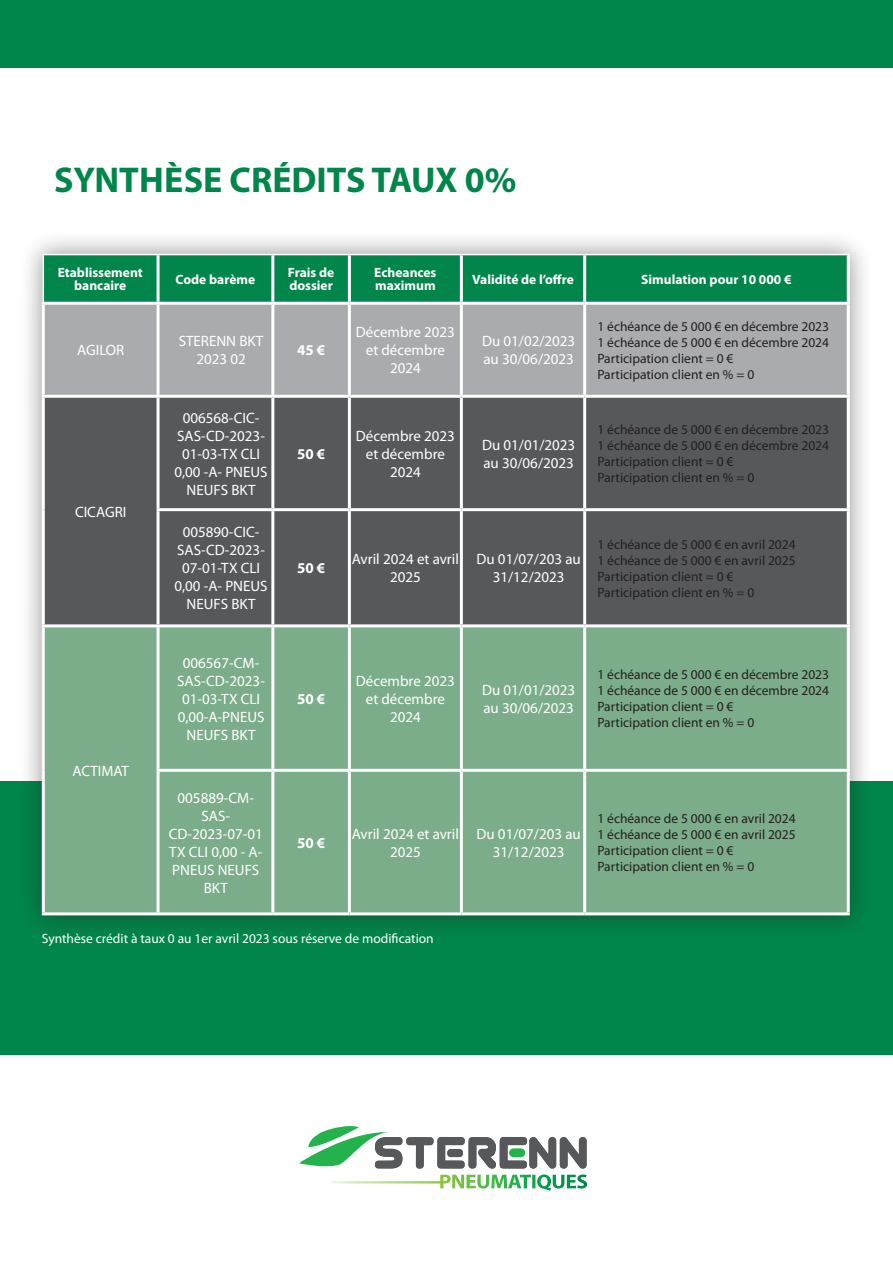
<style>
.page{position:relative;width:893px;height:1263px;background:#fff}
.page>*{position:absolute;margin:0;border:0;box-sizing:border-box;transform-origin:0 0}
.t1{font:700 36px "Myriad Pro";color:#00854a}
.t2{font:15px/18px "Myriad Pro";color:#fff;text-align:center}
.t3{font:700 15px "Myriad Pro";color:#fff}
.t4{font:13.5px "Myriad Pro";color:#231f20}
.t5{font:700 13.5px/13.5px "Myriad Pro";color:#fff}
.t6{font:13.5px "Myriad Pro";color:#fff}
</style>
<div class="page">
<div style="left:0;top:781px;width:893px;height:273px;background:#00854a"></div>
<div style="left:18px;top:230px;width:855px;height:709px;background:#231f20;opacity:.5"></div>
<div style="left:44px;top:255px;width:803px;height:47px;background:#00854a"></div>
<div style="left:45px;top:305px;width:802px;height:90px;background:#aaabaf"></div>
<div style="left:45px;top:398px;width:802px;height:226px;background:#57585a"></div>
<div style="left:45px;top:627px;width:802px;height:285px;background:#7bad8a"></div>
<hr style="left:157px;top:255px;width:3px;height:47px;background:#fff">
<hr style="left:271px;top:255px;width:3px;height:47px;background:#fff">
<hr style="left:348px;top:255px;width:3px;height:47px;background:#fff">
<hr style="left:460px;top:255px;width:3px;height:47px;background:#fff">
<hr style="left:583px;top:255px;width:3px;height:47px;background:#fff">
<hr style="left:42px;top:302px;width:116px;height:3px;background:#fff">
<hr style="left:158px;top:302px;width:115px;height:3px;background:#fff">
<hr style="left:157px;top:305px;width:3px;height:90px;background:#fff">
<hr style="left:273px;top:302px;width:76px;height:3px;background:#fff">
<hr style="left:271px;top:305px;width:3px;height:90px;background:#fff">
<hr style="left:349px;top:302px;width:112px;height:3px;background:#fff">
<hr style="left:348px;top:305px;width:3px;height:90px;background:#fff">
<hr style="left:461px;top:302px;width:124px;height:3px;background:#fff">
<hr style="left:460px;top:305px;width:3px;height:90px;background:#fff">
<hr style="left:585px;top:302px;width:265px;height:3px;background:#fff">
<hr style="left:583px;top:305px;width:3px;height:90px;background:#fff">
<hr style="left:158px;top:395px;width:115px;height:3px;background:#fff">
<hr style="left:273px;top:395px;width:76px;height:3px;background:#fff">
<hr style="left:271px;top:398px;width:3px;height:110px;background:#fff">
<hr style="left:349px;top:395px;width:112px;height:3px;background:#fff">
<hr style="left:348px;top:398px;width:3px;height:110px;background:#fff">
<hr style="left:461px;top:395px;width:124px;height:3px;background:#fff">
<hr style="left:460px;top:398px;width:3px;height:110px;background:#fff">
<hr style="left:585px;top:395px;width:265px;height:3px;background:#fff">
<hr style="left:583px;top:398px;width:3px;height:110px;background:#fff">
<hr style="left:157px;top:508px;width:116px;height:3px;background:#fff">
<hr style="left:273px;top:508px;width:76px;height:3px;background:#fff">
<hr style="left:271px;top:511px;width:3px;height:113px;background:#fff">
<hr style="left:349px;top:508px;width:112px;height:3px;background:#fff">
<hr style="left:348px;top:511px;width:3px;height:113px;background:#fff">
<hr style="left:461px;top:508px;width:124px;height:3px;background:#fff">
<hr style="left:460px;top:511px;width:3px;height:113px;background:#fff">
<hr style="left:585px;top:508px;width:265px;height:3px;background:#fff">
<hr style="left:583px;top:511px;width:3px;height:113px;background:#fff">
<hr style="left:158px;top:624px;width:115px;height:3px;background:#fff">
<hr style="left:273px;top:624px;width:76px;height:3px;background:#fff">
<hr style="left:271px;top:627px;width:3px;height:142px;background:#fff">
<hr style="left:349px;top:624px;width:112px;height:3px;background:#fff">
<hr style="left:348px;top:627px;width:3px;height:142px;background:#fff">
<hr style="left:461px;top:624px;width:124px;height:3px;background:#fff">
<hr style="left:460px;top:627px;width:3px;height:142px;background:#fff">
<hr style="left:585px;top:624px;width:265px;height:3px;background:#fff">
<hr style="left:583px;top:627px;width:3px;height:142px;background:#fff">
<hr style="left:157px;top:769px;width:116px;height:3px;background:#fff">
<hr style="left:273px;top:769px;width:76px;height:3px;background:#fff">
<hr style="left:271px;top:772px;width:3px;height:140px;background:#fff">
<hr style="left:349px;top:769px;width:112px;height:3px;background:#fff">
<hr style="left:348px;top:772px;width:3px;height:140px;background:#fff">
<hr style="left:461px;top:769px;width:124px;height:3px;background:#fff">
<hr style="left:460px;top:772px;width:3px;height:140px;background:#fff">
<hr style="left:585px;top:769px;width:265px;height:3px;background:#fff">
<hr style="left:583px;top:772px;width:3px;height:140px;background:#fff">
<hr style="left:42px;top:395px;width:116px;height:3px;background:#fff">
<hr style="left:157px;top:398px;width:3px;height:110px;background:#fff">
<hr style="left:157px;top:511px;width:3px;height:113px;background:#fff">
<hr style="left:42px;top:624px;width:116px;height:3px;background:#fff">
<hr style="left:157px;top:627px;width:3px;height:142px;background:#fff">
<hr style="left:157px;top:772px;width:3px;height:140px;background:#fff">
<hr style="left:43px;top:254px;width:115px;height:1px;background:#fff">
<hr style="left:43px;top:255px;width:1px;height:47px;background:#fff">
<hr style="left:158px;top:254px;width:115px;height:1px;background:#fff">
<hr style="left:273px;top:254px;width:76px;height:1px;background:#fff">
<hr style="left:349px;top:254px;width:112px;height:1px;background:#fff">
<hr style="left:461px;top:254px;width:124px;height:1px;background:#fff">
<hr style="left:585px;top:254px;width:265px;height:1px;background:#fff">
<hr style="left:847px;top:255px;width:3px;height:47px;background:#fff">
<hr style="left:42px;top:305px;width:3px;height:90px;background:#fff">
<hr style="left:847px;top:305px;width:3px;height:90px;background:#fff">
<hr style="left:42px;top:398px;width:3px;height:112px;background:#fff">
<hr style="left:42px;top:510px;width:3px;height:114px;background:#fff">
<hr style="left:847px;top:398px;width:3px;height:110px;background:#fff">
<hr style="left:847px;top:511px;width:3px;height:113px;background:#fff">
<hr style="left:42px;top:627px;width:3px;height:143px;background:#fff">
<hr style="left:42px;top:770px;width:3px;height:142px;background:#fff">
<hr style="left:42px;top:912px;width:116px;height:3px;background:#fff">
<hr style="left:847px;top:627px;width:3px;height:142px;background:#fff">
<hr style="left:847px;top:772px;width:3px;height:140px;background:#fff">
<hr style="left:158px;top:912px;width:115px;height:3px;background:#fff">
<hr style="left:273px;top:912px;width:76px;height:3px;background:#fff">
<hr style="left:349px;top:912px;width:112px;height:3px;background:#fff">
<hr style="left:461px;top:912px;width:124px;height:3px;background:#fff">
<hr style="left:585px;top:912px;width:265px;height:3px;background:#fff">
<svg style="left:299px;top:1126px;width:288px;height:65px"></svg>
<hr style="left:332px;top:1181px;width:110px;height:2px;background:#8bc63e">
<div style="left:0;top:0;width:893px;height:68px;background:#00854a"></div>
<p class="t1" style="left:54px;top:156px;width:464px">SYNTHÈSE CRÉDITS TAUX 0%</p>
<p class="t5" style="left:58px;top:265px;width:87px">Etablissement</p>
<p class="t5" style="left:74px;top:279px;width:54px">bancaire</p>
<p class="t5" style="left:176px;top:272px;width:81px">Code barème</p>
<p class="t5" style="left:288px;top:265px;width:48px">Frais de dossier</p>
<p class="t5" style="left:374px;top:265px;width:64px">Echeances</p>
<p class="t5" style="left:375px;top:279px;width:62px">maximum</p>
<p class="t5" style="left:472px;top:272px;width:103px">Validité de l’offre</p>
<p class="t5" style="left:641px;top:272px;width:152px">Simulation pour 10 000 €</p>
<p class="t2" style="left:77px;top:341px;width:49px">AGILOR</p>
<p class="t2" style="left:179px;top:332px;width:86px">STERENN BKT<br>2023 02</p>
<p class="t3" style="left:297px;top:341px;width:30px">45 €</p>
<p class="t2" style="left:75px;top:502px;width:53px">CICAGRI</p>
<p class="t2" style="left:174px;top:408px;width:95px">006568-CIC-<br>SAS-CD-2023-<br>01-03-TX CLI<br>0,00 -A- PNEUS<br>NEUFS BKT</p>
<p class="t3" style="left:297px;top:444px;width:30px">50 €</p>
<p class="t2" style="left:356px;top:323px;width:100px">Décembre 2023 et décembre<br>2024</p>
<p class="t2" style="left:482px;top:332px;width:95px;text-align:left">Du 01/02/2023 au 30/06/2023</p>
<p class="t2" style="left:356px;top:426px;width:100px">Décembre 2023 et décembre<br>2024</p>
<p class="t2" style="left:482px;top:435px;width:95px;text-align:left">Du 01/01/2023 au 30/06/2023</p>
<p class="t2" style="left:174px;top:523px;width:95px">005890-CIC-<br>SAS-CD-2023-<br>07-01-TX CLI<br>0,00 -A- PNEUS<br>NEUFS BKT</p>
<p class="t3" style="left:297px;top:559px;width:30px">50 €</p>
<p class="t2" style="left:352px;top:550px;width:109px">Avril 2024 et avril<br>2025</p>
<p class="t2" style="left:476px;top:550px;width:106px">Du 01/07/203 au<br>31/12/2023</p>
<p class="t4" style="left:597px;top:318px;width:233px">1 échéance de 5 000 € en décembre 2023</p>
<p class="t4" style="left:597px;top:334px;width:233px">1 échéance de 5 000 € en décembre 2024</p>
<p class="t4" style="left:597px;top:350px;width:137px">Participation client = 0 €</p>
<p class="t4" style="left:597px;top:366px;width:158px">Participation client en % = 0</p>
<p class="t4" style="left:597px;top:421px;width:233px">1 échéance de 5 000 € en décembre 2023</p>
<p class="t4" style="left:597px;top:437px;width:233px">1 échéance de 5 000 € en décembre 2024</p>
<p class="t4" style="left:597px;top:453px;width:137px">Participation client = 0 €</p>
<p class="t4" style="left:597px;top:469px;width:158px">Participation client en % = 0</p>
<p class="t4" style="left:597px;top:536px;width:200px">1 échéance de 5 000 € en avril 2024</p>
<p class="t4" style="left:597px;top:552px;width:200px">1 échéance de 5 000 € en avril 2025</p>
<p class="t4" style="left:597px;top:568px;width:137px">Participation client = 0 €</p>
<p class="t4" style="left:597px;top:584px;width:158px">Participation client en % = 0</p>
<p class="t2" style="left:72px;top:761px;width:58px">ACTIMAT</p>
<p class="t2" style="left:177px;top:653px;width:89px">006567-CM-<br>SAS-CD-2023-<br>01-03-TX CLI<br>0,00-A-PNEUS<br>NEUFS BKT</p>
<p class="t3" style="left:297px;top:689px;width:30px">50 €</p>
<p class="t2" style="left:356px;top:671px;width:100px">Décembre 2023 et décembre<br>2024</p>
<p class="t2" style="left:482px;top:680px;width:95px;text-align:left">Du 01/01/2023 au 30/06/2023</p>
<p class="t2" style="left:169px;top:789px;width:96px">005889-CM-<br>SAS-<br>CD-2023-07-01<br>TX CLI 0,00 - A-<br>PNEUS NEUFS<br>BKT</p>
<p class="t6" style="left:42px;top:930px;width:393px">Synthèse crédit à taux 0 au 1er avril 2023 sous réserve de modification</p>
<p class="t3" style="left:297px;top:833px;width:30px">50 €</p>
<p class="t2" style="left:352px;top:824px;width:109px">Avril 2024 et avril<br>2025</p>
<p class="t2" style="left:476px;top:824px;width:106px">Du 01/07/203 au<br>31/12/2023</p>
<p class="t4" style="left:597px;top:666px;width:233px">1 échéance de 5 000 € en décembre 2023</p>
<p class="t4" style="left:597px;top:682px;width:233px">1 échéance de 5 000 € en décembre 2024</p>
<p class="t4" style="left:597px;top:698px;width:137px">Participation client = 0 €</p>
<p class="t4" style="left:597px;top:715px;width:158px">Participation client en % = 0</p>
<p class="t4" style="left:597px;top:810px;width:200px">1 échéance de 5 000 € en avril 2024</p>
<p class="t4" style="left:597px;top:826px;width:200px">1 échéance de 5 000 € en avril 2025</p>
<p class="t4" style="left:597px;top:842px;width:137px">Participation client = 0 €</p>
<p class="t4" style="left:597px;top:859px;width:158px">Participation client en % = 0</p>
</div>
